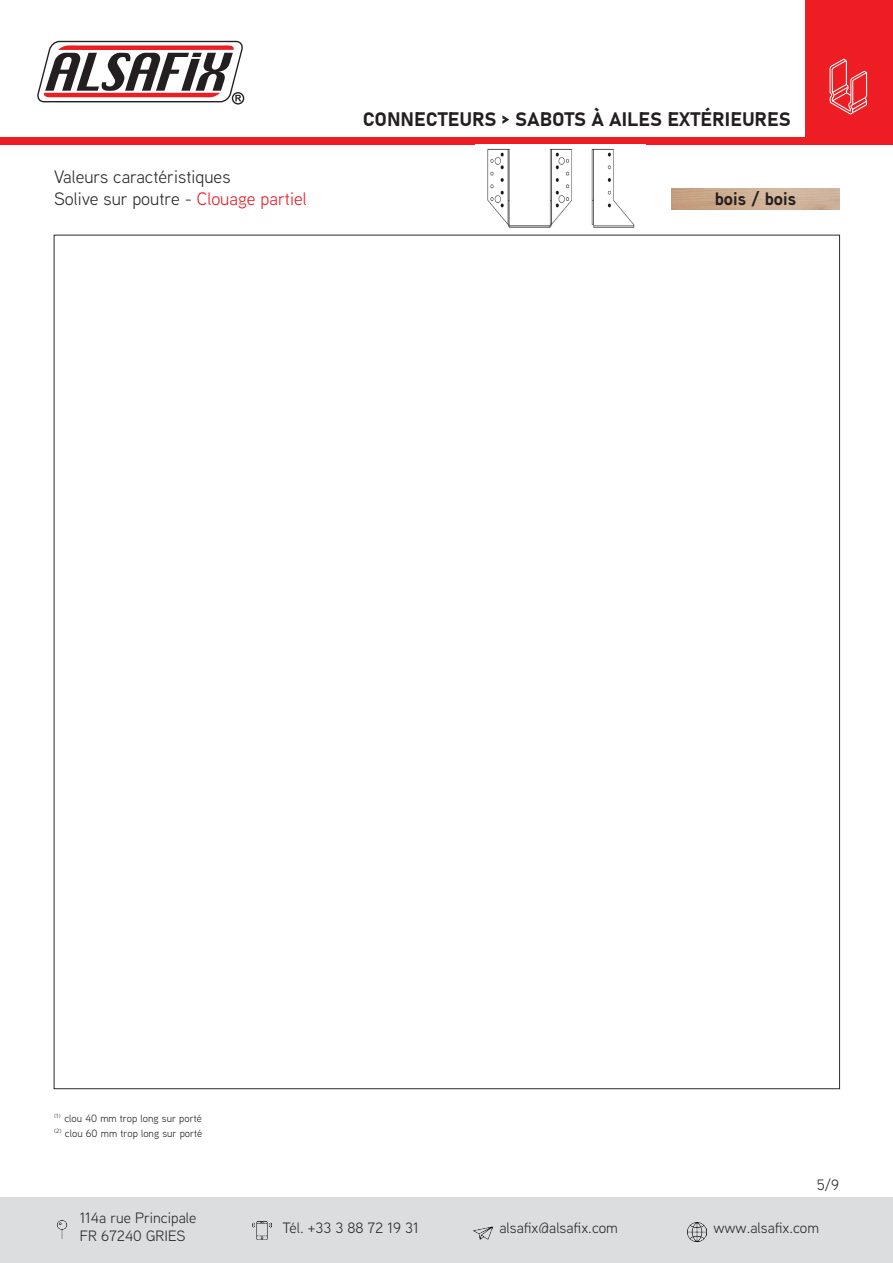
<style>
.page{position:relative;width:893px;height:1263px;background:#fff}
.page>*{position:absolute;margin:0;border:0;box-sizing:border-box;transform-origin:0 0}
.t1{font:19.5px "Bahnschrift";color:#231f20}
.t2{font:18px/21.6px "Aaux Next";color:#2b2b2c}
.t3{font:700 18px "Aaux Next";color:#231f20}
.t4{font:15px/18px "Aaux Next";color:#2b2b2c}
.t5{font:10.5px/15px "Aaux Next";color:#231f20}
.s1{color:#ee1c27}
</style>
<div class="page">
<div style="left:232px;top:92px;width:12px;height:13px;border:1px solid #231f20;border-radius:50%"></div>
<svg style="left:37px;top:40px;width:208px;height:63px"></svg>
<div style="left:0;top:137px;width:893px;height:8px;background:#ee1d23"></div>
<div style="left:805px;top:0;width:88px;height:139px;background:#ee1d23"></div>
<svg style="left:829px;top:59px;width:38px;height:55px"></svg>
<div style="left:0;top:1198px;width:893px;height:65px;background:#dcdddf"></div>
<img style="left:57px;top:1220px;width:10px;height:19px">
<img style="left:688px;top:1222px;width:19px;height:19px">
<img style="left:474px;top:1226px;width:18px;height:14px">
<img style="left:253px;top:1221px;width:18px;height:19px">
<img style="left:475px;top:148px;width:170px;height:87px">
<img style="left:671px;top:188px;width:169px;height:21px">
<p class="t2" style="left:54px;top:165px;width:254px">Valeurs caractéristiques<br>Solive sur poutre - <span class="s1">Clouage partiel</span></p>
<h1 class="t1" style="left:363px;top:104px;width:430px">CONNECTEURS &gt; SABOTS À AILES EXTÉRIEURES</h1>
<p class="t3" style="left:715px;top:186px;width:83px">bois / bois</p>
<p class="t5" style="left:54px;top:1110px;width:150px"><sup>(1)</sup> clou 40 mm trop long sur porté <sup>(2)</sup> clou 60 mm trop long sur porté</p>
<p class="t4" style="left:817px;top:1175px;width:24px">5/9</p>
<p class="t4" style="left:80px;top:1208px;width:118px">114a rue Principale<br>FR 67240 GRIES</p>
<p class="t4" style="left:283px;top:1218px;width:138px">Tél. +33 3 88 72 19 31</p>
<p class="t4" style="left:499px;top:1218px;width:120px">alsafix@alsafix.com</p>
<p class="t4" style="left:713px;top:1218px;width:107px">www.alsafix.com</p>
</div>
